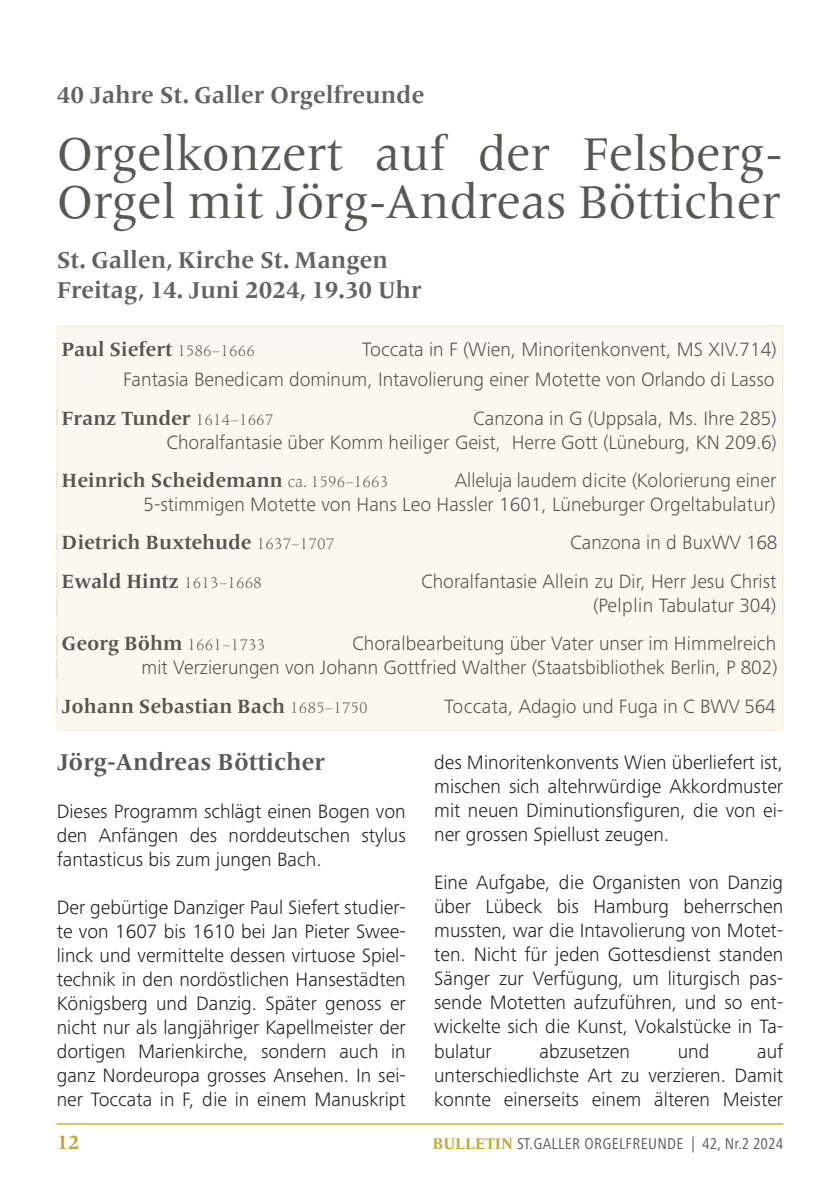
<style>
.page{position:relative;width:840px;height:1191px;background:#fff}
.page>*{position:absolute;margin:0;border:0;box-sizing:border-box;transform-origin:0 0}
.t1{font:48px/48px "Frutiger Serif LT Pro";color:#585752}
.t2{font:700 24px/30px "Frutiger Serif LT Pro";color:#61645e}
.t3{font:700 24px "Frutiger Serif LT Pro";color:#57585a}
.t4{font:300 20px/24px "Frutiger Next Pro";color:#231f20;text-align:justify}
.t5{font:300 20px/24px "Frutiger Next Pro";color:#565554;text-align:right}
.t6{font:300 20px "Frutiger Next Pro";color:#514f47}
.t7{font:700 20px/38.4px "Frutiger Serif LT Pro";color:#514f47}
.t8{font:700 20px "Frutiger Serif LT Pro";color:#565554}
.t9{font:700 20px "Frutiger Serif LT Pro";color:#c2a72f}
.t10{font:condensed 16.2px "Frutiger Next Pro";letter-spacing:.02em;color:#585752}
.t11{font:300 16px "Frutiger Serif LT Pro";color:#565554}
.s1{font-weight:300;font-size:16px}
.s2{font-weight:700;font-size:20px}
.s3{font-family:"Frutiger Serif LT Pro";font-weight:700;font-stretch:normal;color:#c2a72f}
</style>
<div class="page">
<hr style="left:57px;top:1123px;width:725px;height:1px;background:#c7b22d">
<div style="left:57px;top:325px;width:725px;height:405px;background:#faf8ef"></div>
<svg style="left:781px;top:372px;width:1px;height:18px"></svg>
<svg style="left:57px;top:409px;width:1px;height:16px"></svg>
<svg style="left:57px;top:472px;width:1px;height:15px"></svg>
<svg style="left:57px;top:534px;width:1px;height:16px"></svg>
<svg style="left:57px;top:572px;width:1px;height:16px"></svg>
<svg style="left:57px;top:597px;width:1px;height:19px"></svg>
<svg style="left:57px;top:635px;width:1px;height:78px"></svg>
<p class="t2" style="left:57px;top:80px;width:369px">40 Jahre St. Galler Orgelfreunde</p>
<h1 class="t1" style="left:57px;top:131px;width:727px">Orgelkonzert auf der Felsberg-<br>Orgel mit Jörg-Andreas Bötticher</h1>
<p class="t2" style="left:57px;top:246px;width:366px">St. Gallen, Kirche St. Mangen<br>Freitag, 14. Juni 2024, 19.30 Uhr</p>
<p class="t8" style="left:62px;top:337px;width:195px">Paul Siefert <span class="s1">1586–1666</span></p>
<p class="t5" style="left:362px;top:337px;width:415px">Toccata in F (Wien, Minoritenkonvent, MS XIV.714)</p>
<p class="t6" style="left:123px;top:368px;width:652px">Fantasia Benedicam dominum, Intavolierung einer Motette von Orlando di Lasso</p>
<p class="t7" style="left:62px;top:399px;width:130px">Franz Tunder</p>
<p class="t5" style="left:166px;top:406px;width:611px">Canzona in G (Uppsala, Ms. Ihre 285)<br>Choralfantasie über Komm heiliger Geist, Herre Gott (Lüneburg, KN 209.6)</p>
<p class="t11" style="left:287px;top:472px;width:102px">ca. 1596–1663</p>
<p class="t11" style="left:196px;top:409px;width:79px">1614–1667</p>
<p class="t7" style="left:62px;top:461px;width:222px">Heinrich Scheidemann</p>
<p class="t5" style="left:143px;top:468px;width:634px">Alleluja laudem dicite (Kolorierung einer<br>5-stimmigen Motette von Hans Leo Hassler 1601, Lüneburger Orgeltabulatur)</p>
<p class="t11" style="left:159px;top:534px;width:177px"><span class="s2">uxtehude</span> 1637–1707</p>
<p class="t5" style="left:570px;top:530px;width:209px">Canzona in d BuxWV 168</p>
<p class="t11" style="left:184px;top:573px;width:79px">1613–1668</p>
<p class="t5" style="left:421px;top:569px;width:357px">Choralfantasie Allein zu Dir, Herr Jesu Christ</p>
<p class="t7" style="left:62px;top:523px;width:119px">Dietrich B<br>Ewald Hintz</p>
<p class="t6" style="left:592px;top:593px;width:185px">(Pelplin Tabulatur 304)</p>
<p class="t7" style="left:62px;top:624px;width:122px">Georg Böhm</p>
<p class="t6" style="left:141px;top:656px;width:637px">mit Verzierungen von Johann Gottfried Walther (Staatsbibliothek Berlin, P 802)</p>
<p class="t7" style="left:62px;top:687px;width:225px">Johann Sebastian Bach</p>
<p class="t11" style="left:187px;top:635px;width:79px">1661–1733</p>
<p class="t5" style="left:352px;top:631px;width:425px">Choralbearbeitung über Vater unser im Himmelreich</p>
<p class="t11" style="left:290px;top:697px;width:79px">1685–1750</p>
<p class="t5" style="left:444px;top:694px;width:333px">Toccata, Adagio und Fuga in C BWV 564</p>
<p class="t3" style="left:57px;top:748px;width:270px">Jörg-Andreas Bötticher</p>
<p class="t4" style="left:57px;top:799px;width:350px">Dieses Programm schlägt einen Bogen von den Anfängen des norddeutschen stylus fantasticus bis zum jungen Bach.</p>
<p class="t4" style="left:57px;top:895px;width:350px">Der gebürtige Danziger Paul Siefert studier&shy;te von 1607 bis 1610 bei Jan Pieter Swee&shy;linck und vermittelte dessen virtuose Spiel&shy;technik in den nordöstlichen Hansestädten Königsberg und Danzig. Später genoss er nicht nur als langjähriger Kapellmeister der dortigen Marienkirche, sondern auch in ganz Nordeuropa grosses Ansehen. In sei&shy;ner Toccata in F, die in einem Manuskript</p>
<p class="t4" style="left:434px;top:750px;width:350px">des Minoritenkonvents Wien überliefert ist, mischen sich altehrwürdige Akkordmuster mit neuen Diminutionsfiguren, die von ei&shy;ner grossen Spiellust zeugen.</p>
<p class="t4" style="left:434px;top:870px;width:350px">Eine Aufgabe, die Organisten von Danzig über Lübeck bis Hamburg beherrschen mussten, war die Intavolierung von Motet&shy;ten. Nicht für jeden Gottesdienst standen Sänger zur Verfügung, um liturgisch pas&shy;sende Motetten aufzuführen, und so ent&shy;wickelte sich die Kunst, Vokalstücke in Ta&shy;bulatur</p>
<p class="t4" style="left:434px;top:1038px;width:350px;text-indent:323px">auf unterschiedlichste Art zu verzieren. Damit konnte einerseits einem älteren Meister</p>
<p class="t4" style="left:539px;top:1038px;width:92px">abzusetzen</p>
<p class="t4" style="left:677px;top:1038px;width:33px">und</p>
<p class="t9" style="left:57px;top:1130px;width:24px">12</p>
<p class="t10" style="left:432px;top:1134px;width:352px"><span class="s3">BULLETIN</span> ST.GALLER ORGELFREUNDE | 42, Nr.2 2024</p>
</div>
